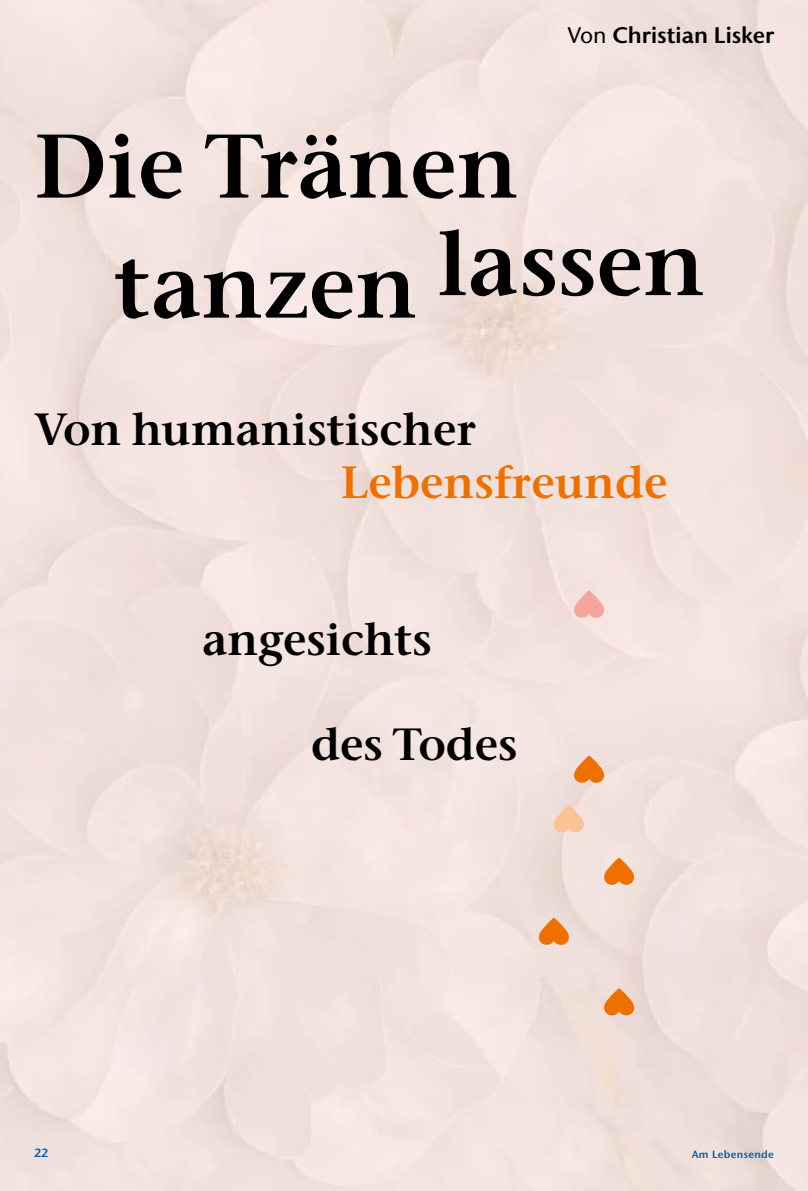
<style>
.page{position:relative;width:808px;height:1191px;background:#fff}
.page>*{position:absolute;margin:0;border:0;box-sizing:border-box;transform-origin:0 0}
.t1{font:600 90px/108.8px "Stone Serif ITC Pro";color:#000}
.t2{font:600 45px "Stone Serif ITC Pro";color:#000}
.t3{font:600 45px "Stone Serif ITC Pro";color:#ee7100}
.t4{font:600 22.5px "Stone Humanist ITC Pro";color:#000}
.t5{font:600 12px "Stone Humanist ITC Pro";color:#005ba9}
.t6{font:600 10.5px "Stone Humanist ITC Pro";letter-spacing:.03em;color:#005ba9}
.s1{font-weight:500}
</style>
<div class="page">
<svg style="left:574px;top:756px;width:30px;height:29px"></svg>
<svg style="left:554px;top:805px;width:30px;height:30px"></svg>
<svg style="left:604px;top:858px;width:30px;height:29px"></svg>
<svg style="left:539px;top:918px;width:30px;height:29px"></svg>
<svg style="left:604px;top:988px;width:30px;height:30px"></svg>
<svg style="left:574px;top:591px;width:30px;height:29px"></svg>
<p class="t4" style="left:568px;top:20px;width:208px"><span class="s1">Von</span> Christian Lisker</p>
<h1 class="t1" style="left:113px;top:114px;width:593px;text-indent:-79px">Die Tränen tanzen lassen</h1>
<p class="t2" style="left:34px;top:401px;width:444px">Von humanistischer</p>
<p class="t3" style="left:341px;top:454px;width:328px">Lebensfreunde</p>
<p class="t2" style="left:202px;top:611px;width:231px">angesichts</p>
<p class="t2" style="left:311px;top:716px;width:208px">des Todes</p>
<p class="t5" style="left:34px;top:1145px;width:16px">22</p>
<p class="t6" style="left:692px;top:1147px;width:84px">Am Lebensende</p>
</div>
